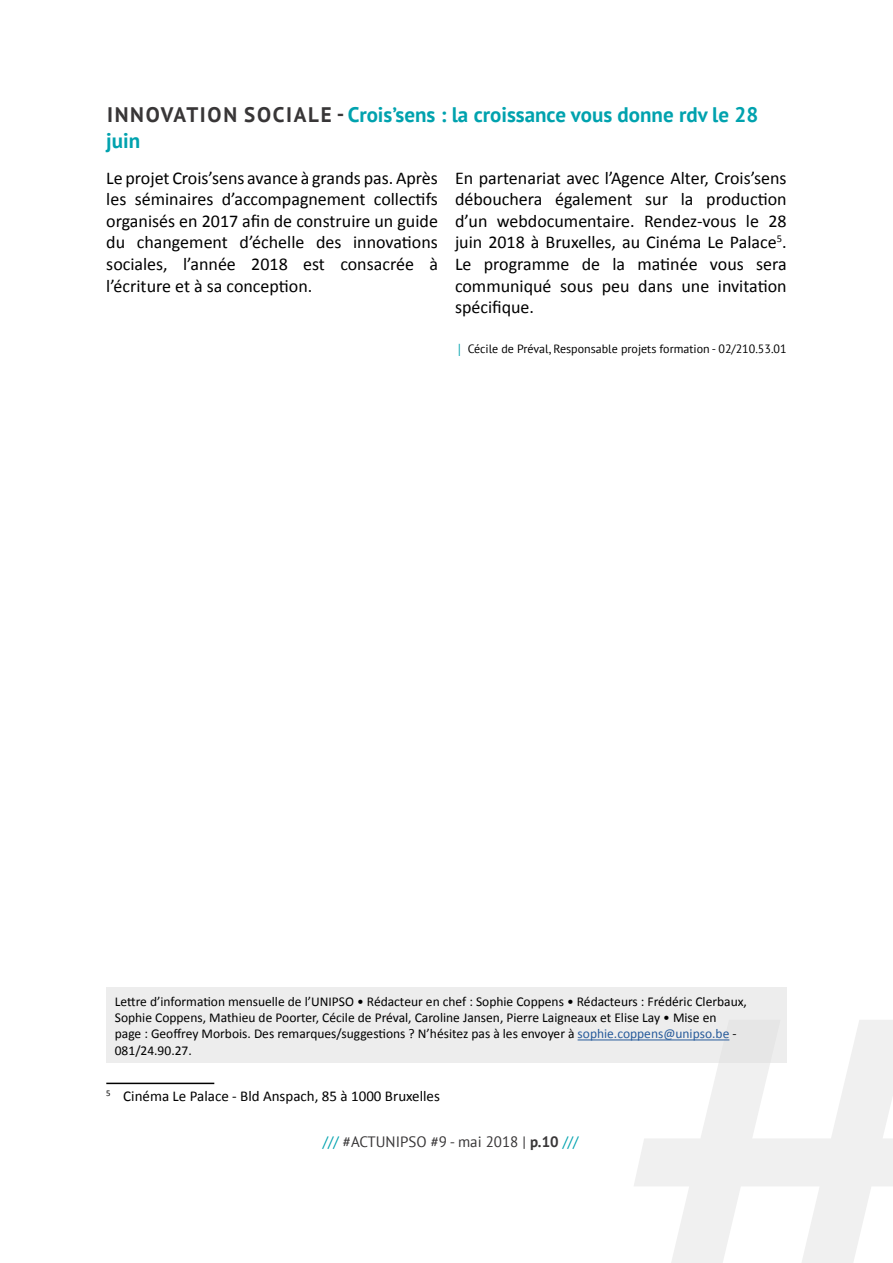
<style>
.page{position:relative;width:893px;height:1263px;background:#fff}
.page>*{position:absolute;margin:0;border:0;box-sizing:border-box;transform-origin:0 0}
.Titres_articles{font:700 21px/25.2px "PT Sans";color:#00a2ae}
.CdT{font:18px/21.6px "Calibri";color:#000;text-align:justify}
.Note_de_bas_de_page{font:15px "Calibri";color:#000}
.t1{font:15px "PT Sans";color:#383637}
.Ours{font:13.5px/16.2px "Calibri";color:#000}
.t2{font:12px "PT Sans";color:#000}
.s1{color:#383637}
.s2{color:#275b9b}
.s3{color:#00a2ae}
.s4{font-weight:700}
</style>
<div class="page">
<hr style="left:106px;top:1083px;width:108px;height:1px;background:#000">
<div style="left:106px;top:987px;width:681px;height:76px;background:#ededed"></div>
<hr style="left:578px;top:1039px;width:151px;height:1px;background:#275b9b">
<p class="Titres_articles" style="left:106px;top:102px;width:653px"><span class="s1">INNOVATION SOCIALE -</span> Crois’sens : la croissance vous donne rdv le 28 juin</p>
<p class="CdT" style="left:106px;top:167px;width:333px">Le projet Crois’sens avance à grands pas. Après les séminaires d’accompagnement collectifs organisés en 2017 afin de construire un guide du changement d’échelle des innovations sociales, l’année 2018 est consacrée à l’écriture et à sa conception.</p>
<p class="CdT" style="left:455px;top:167px;width:333px;text-align:left">En partenariat avec l’Agence Alter, Crois’sens débouchera également sur la production d’un webdocumentaire. Rendez-vous le 28 juin 2018 à Bruxelles, au Cinéma Le Palace<sup>5</sup>.<br>Le programme de la matinée vous sera communiqué sous peu dans une invitation spécifique.</p>
<p class="t2" style="left:468px;top:341px;width:320px">Cécile de Préval, Responsable projets formation - 02/210.53.01</p>
<p class="Ours" style="left:115px;top:993px;width:634px">Lettre d’information mensuelle de l’UNIPSO • Rédacteur en chef : Sophie Coppens • Rédacteurs : Frédéric Clerbaux, Sophie Coppens, Mathieu de Poorter, Cécile de Préval, Caroline Jansen, Pierre Laigneaux et Elise Lay • Mise en<br>page : Geoffrey Morbois. Des remarques/suggestions ? N’hésitez pas à les envoyer à <span class="s2">sophie.coppens@unipso.be</span> - 081/24.90.27.</p>
<p class="Note_de_bas_de_page" style="left:106px;top:1087px;width:335px"><sup>5</sup> Cinéma Le Palace - Bld Anspach, 85 à 1000 Bruxelles</p>
<p class="t1" style="left:323px;top:1131px;width:257px"><span class="s3">///</span> #ACTUNIPSO #9 - mai 2018 | <span class="s4">p.10</span> <span class="s3">///</span></p>
</div>
